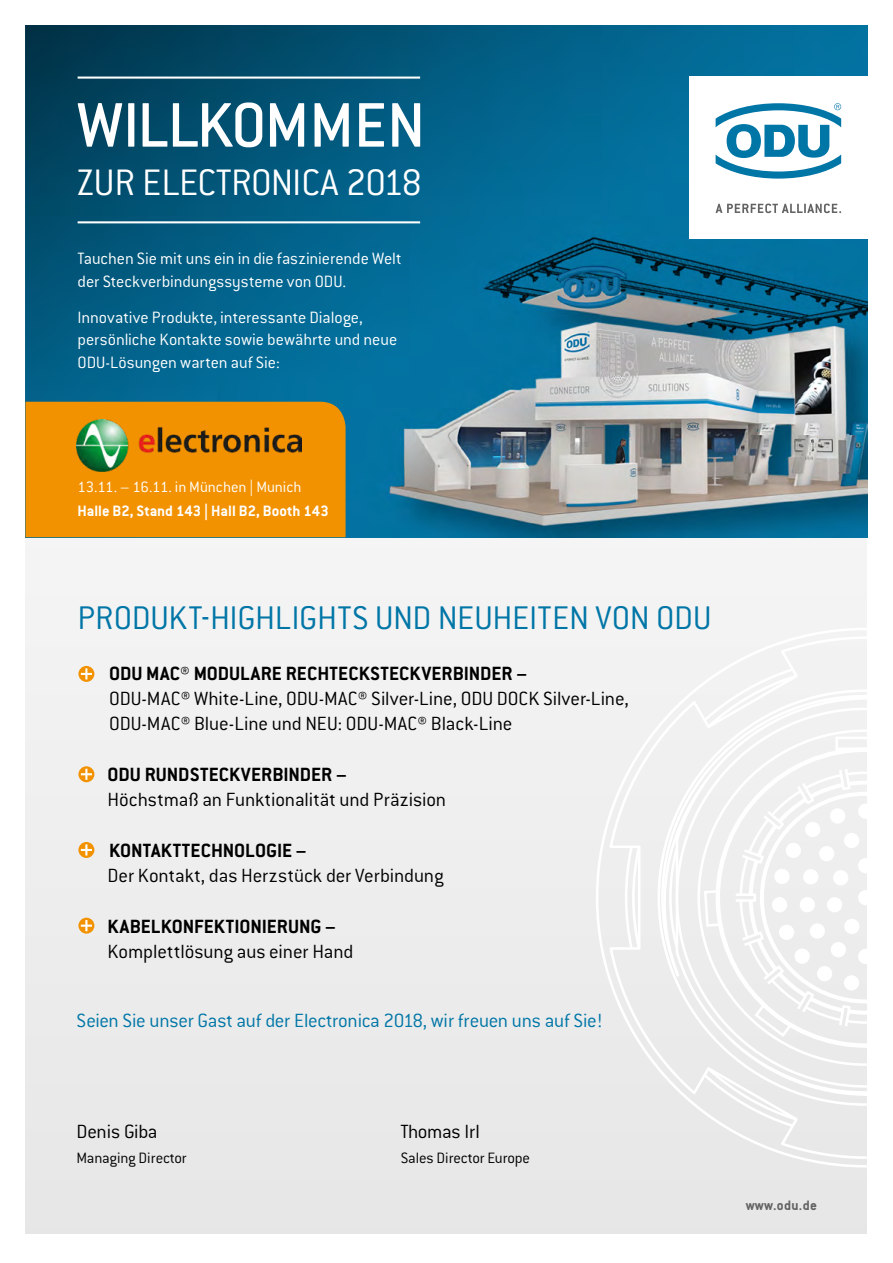
<style>
.page{position:relative;width:893px;height:1263px;background:#fff}
.page>*{position:absolute;margin:0;border:0;box-sizing:border-box;transform-origin:0 0}
.t1{font:500 69px "Conduit ITC Pro";letter-spacing:-.015em;color:#fff}
.t2{font:300 40.5px "Conduit ITC Pro";letter-spacing:-.02em;color:#fff}
.L2_Sub{font:300 36px "Conduit ITC Pro";letter-spacing:-.01em;color:#0076a7}
.Body{font:300 21px/25.2px "Conduit ITC Pro";letter-spacing:-.005em;color:#000}
.Body-2{font:300 21px "Conduit ITC Pro";letter-spacing:-.015em;color:#0076a7}
.Body-3{font:300 18px/22.5px "Conduit ITC Pro";letter-spacing:-.005em;color:#fff}
.Body-4{font:700 16.5px/24px "Conduit ITC Pro";color:#fff}
.Body-5{font:300 16.5px "Conduit ITC Pro";letter-spacing:-.01em;color:#000}
.t3{font:700 15px "Conduit ITC Pro";letter-spacing:.02em;color:#646363}
.s1{font-weight:300}
.s2{font-weight:700;color:#f39200}
.s3{font-weight:700}
</style>
<div class="page">
<div style="left:26px;top:26px;width:841px;height:1208px;background:#eee"></div>
<img style="left:26px;top:26px;width:841px;height:511px">
<div style="left:689px;top:77px;width:182px;height:162px;background:#fff"></div>
<svg style="left:716px;top:204px;width:125px;height:9px"></svg>
<svg style="left:716px;top:103px;width:125px;height:76px"></svg>
<hr style="left:78px;top:77px;width:342px;height:2px;background:#fff">
<hr style="left:78px;top:221px;width:342px;height:2px;background:#fff">
<svg style="left:78px;top:666px;width:16px;height:16px"></svg>
<svg style="left:81px;top:668px;width:11px;height:11px"></svg>
<svg style="left:78px;top:766px;width:16px;height:16px"></svg>
<svg style="left:81px;top:769px;width:11px;height:11px"></svg>
<svg style="left:78px;top:842px;width:16px;height:16px"></svg>
<svg style="left:81px;top:844px;width:11px;height:11px"></svg>
<svg style="left:78px;top:918px;width:16px;height:16px"></svg>
<svg style="left:81px;top:920px;width:11px;height:11px"></svg>
<div style="left:26px;top:402px;width:320px;height:135px;background:#f39200"></div>
<img style="left:76px;top:420px;width:226px;height:52px">
<svg style="left:596px;top:628px;width:271px;height:539px"></svg>
<svg style="left:662px;top:693px;width:205px;height:44px"></svg>
<svg style="left:660px;top:737px;width:207px;height:392px"></svg>
<p class="t1" style="left:77px;top:86px;width:350px">WILLKOMMEN</p>
<p class="t2" style="left:77px;top:161px;width:347px">ZUR ELECTRONICA 2018</p>
<p class="Body-3" style="left:78px;top:248px;width:326px">Tauchen Sie mit uns ein in die faszinierende Welt der Steckverbindungssysteme von ODU.</p>
<p class="Body-3" style="left:78px;top:306px;width:321px">Innovative Produkte, interessante Dialoge, persönliche Kontakte sowie bewährte und neue<br>ODU-Lösungen warten auf Sie:</p>
<p class="Body-4" style="left:78px;top:475px;width:253px"><span class="s1">13.11. – 16.11. in München | Munich<br></span>Halle B2, Stand 143 | Hall B2, Booth 143</p>
<p class="L2_Sub" style="left:78px;top:598px;width:635px">PRODUKT-HIGHLIGHTS UND NEUHEITEN VON ODU</p>
<p class="Body" style="left:109px;top:661px;width:521px;text-indent:-32px"><span class="s2">•</span> <span class="s3">ODU MAC® MODULARE RECHTECKSTECKVERBINDER −<br></span>ODU-MAC<span class="s3">®</span> White-Line, ODU-MAC<span class="s3">®</span> Silver-Line, ODU DOCK Silver-Line,<br>ODU-MAC<span class="s3">®</span> Blue-Line und NEU: ODU-MAC<span class="s3">®</span> Black-Line</p>
<p class="Body" style="left:108px;top:762px;width:340px;text-indent:-30px"><span class="s2">•</span> <span class="s3">ODU RUNDSTECKVERBINDER −<br></span>Höchstmaß an Funktionalität und Präzision</p>
<p class="Body" style="left:108px;top:838px;width:338px;text-indent:-30px"><span class="s2">•</span> <span class="s3">KONTAKTTECHNOLOGIE −<br></span>Der Kontakt, das Herzstück der Verbindung</p>
<p class="Body" style="left:108px;top:914px;width:247px;text-indent:-30px"><span class="s2">•</span> <span class="s3">KABELKONFEKTIONIERUNG −<br></span>Komplettlösung aus einer Hand</p>
<p class="Body-2" style="left:77px;top:1009px;width:528px">Seien Sie unser Gast auf der Electronica 2018, wir freuen uns auf Sie!</p>
<p class="Body" style="left:77px;top:1118px;width:82px">Denis Giba</p>
<p class="Body" style="left:401px;top:1118px;width:81px">Thomas Irl</p>
<p class="Body-5" style="left:77px;top:1149px;width:112px">Managing Director</p>
<p class="Body-5" style="left:401px;top:1149px;width:131px">Sales Director Europe</p>
<p class="t3" style="left:746px;top:1196px;width:73px">www.odu.de</p>
</div>
